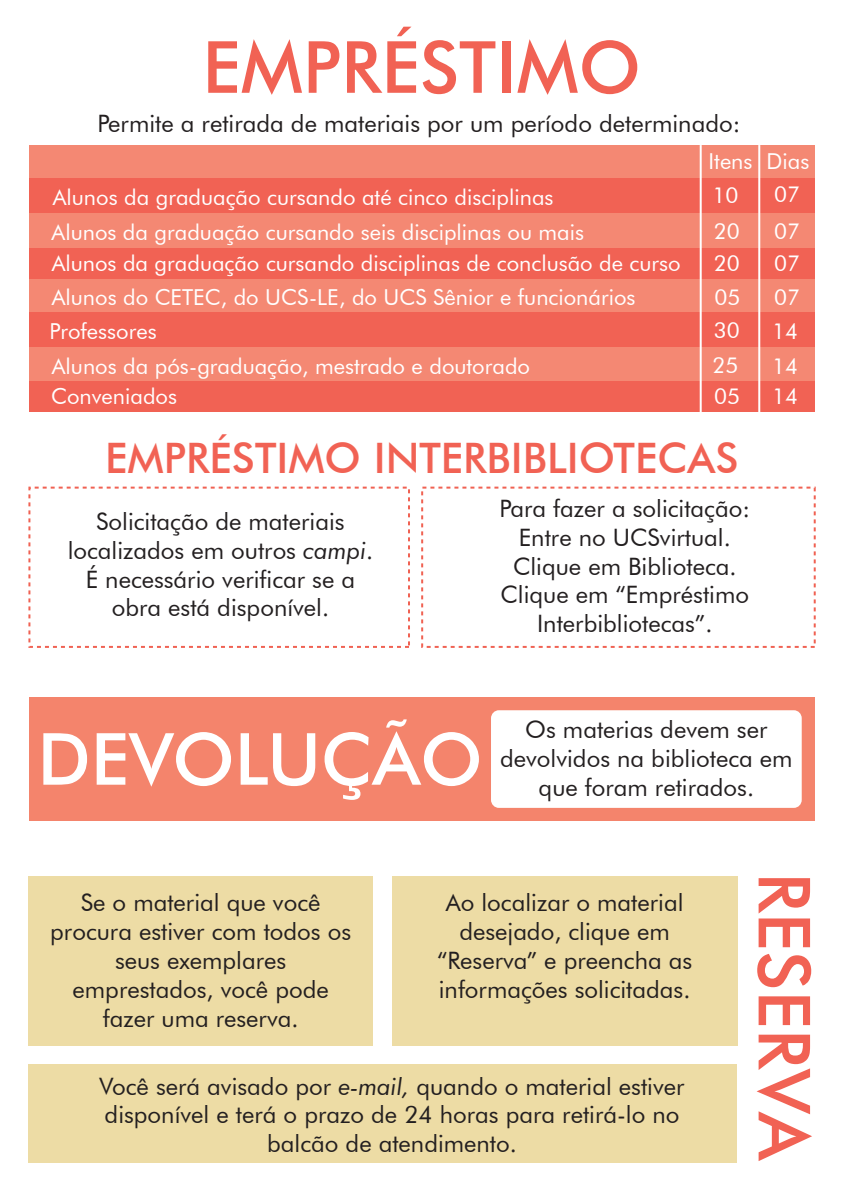
<style>
.page{position:relative;width:842px;height:1191px;background:#fff}
.page>*{position:absolute;margin:0;border:0;box-sizing:border-box;transform-origin:0 0}
.t1{font:500 72px "Futura BT";color:#f16254}
.t2{font:500 72px "Futura BT";color:#fff}
.t3{font:500 42px "Futura BT";color:#f16254}
.t4{font:24px/28.8px "Futura BT";color:#231f20;text-align:center}
.t5{font:22px/34.2px "Futura BT";color:#fff}
.s1{font-style:italic}
</style>
<div class="page">
<div style="left:421px;top:486px;width:395px;height:162px;border:2px dashed #f06253"></div>
<div style="left:28px;top:486px;width:382px;height:162px;border:2px dashed #f06253"></div>
<div style="left:28px;top:876px;width:345px;height:169px;background:#eddca5"></div>
<div style="left:392px;top:876px;width:345px;height:169px;background:#eddca5"></div>
<div style="left:28px;top:1064px;width:709px;height:98px;background:#eddca5"></div>
<div style="left:29px;top:697px;width:786px;height:123px;background:#f4846c"></div>
<div style="left:29px;top:246px;width:785px;height:34px;background:#f16254"></div>
<div style="left:29px;top:279px;width:785px;height:34px;background:#f48873"></div>
<div style="left:29px;top:213px;width:785px;height:34px;background:#f48873"></div>
<div style="left:29px;top:145px;width:785px;height:34px;background:#f48873"></div>
<div style="left:29px;top:179px;width:785px;height:34px;background:#f16254"></div>
<div style="left:29px;top:347px;width:785px;height:34px;background:#f48873"></div>
<div style="left:29px;top:312px;width:785px;height:35px;background:#f16254"></div>
<div style="left:29px;top:381px;width:785px;height:31px;background:#f16254"></div>
<hr style="left:700px;top:145px;width:2px;height:274px;background:#fff">
<hr style="left:758px;top:145px;width:2px;height:274px;background:#fff">
<div style="left:491px;top:710px;width:311px;height:98px;background:#fff;border-radius:8px"></div>
<h1 class="t1" style="left:202px;top:23px;width:440px">EMPRÉSTIMO</h1>
<p class="t4" style="left:97px;top:109px;width:644px">Permite a retirada de materiais por um período determinado:</p>
<p class="t5" style="left:52px;top:180px;width:534px;line-height:34.8px">Alunos da graduação cursando até cinco disciplinas<br>Alunos da graduação cursando seis disciplinas ou mais</p>
<p class="t5" style="left:50px;top:246px;width:633px">Alunos da graduação cursando disciplinas de conclusão de curso Alunos do CETEC, do UCS-LE, do UCS Sênior e funcionários Professores<br>Alunos da pós-graduação, mestrado e doutorado</p>
<p class="t5" style="left:51px;top:379px;width:128px">Conveniados</p>
<p class="t5" style="left:709px;top:144px;width:102px">Itens Dias</p>
<p class="t5" style="left:712px;top:177px;width:29px;line-height:35.8px">10<br>20</p>
<p class="t5" style="left:714px;top:246px;width:28px;text-align:justify">20<br>05<br>30</p>
<p class="t5" style="left:712px;top:350px;width:29px;line-height:30.8px">25<br>05</p>
<p class="t5" style="left:774px;top:176px;width:27px;line-height:36.4px">07<br>07</p>
<p class="t5" style="left:772px;top:246px;width:29px;text-align:justify">07<br>07<br>14<br>14</p>
<p class="t5" style="left:772px;top:379px;width:27px">14</p>
<h2 class="t3" style="left:105px;top:433px;width:635px">EMPRÉSTIMO INTERBIBLIOTECAS</h2>
<p class="t4" style="left:68px;top:507px;width:307px">Solicitação de materiais localizados em outros <span class="s1">campi</span>.<br>É necessário verificar se a obra está disponível.</p>
<p class="t4" style="left:500px;top:494px;width:252px">Para fazer a solicitação:<br>Entre no UCSvirtual.<br>Clique em Biblioteca.<br>Clique em “Empréstimo<br>Interbibliotecas”.</p>
<h1 class="t2" style="left:37px;top:715px;width:447px">DEVOLUÇÃO</h1>
<p class="t4" style="left:500px;top:715px;width:294px">Os materias devem ser devolvidos na biblioteca em que foram retirados.</p>
<p class="t4" style="left:50px;top:888px;width:303px">Se o material que você procura estiver com todos os seus exemplares emprestados, você pode fazer uma reserva.</p>
<p class="t4" style="left:437px;top:888px;width:257px">Ao localizar o material desejado, clique em “Reserva” e preencha as informações solicitadas.</p>
<p class="t4" style="left:100px;top:1071px;width:586px">Você será avisado por <span class="s1">e-mail,</span> quando o material estiver disponível e terá o prazo de 24 horas para retirá-lo no balcão de atendimento.</p>
<h1 class="t1" style="left:828px;top:872px;width:291px;rotate:90deg">RESERVA</h1>
</div>
